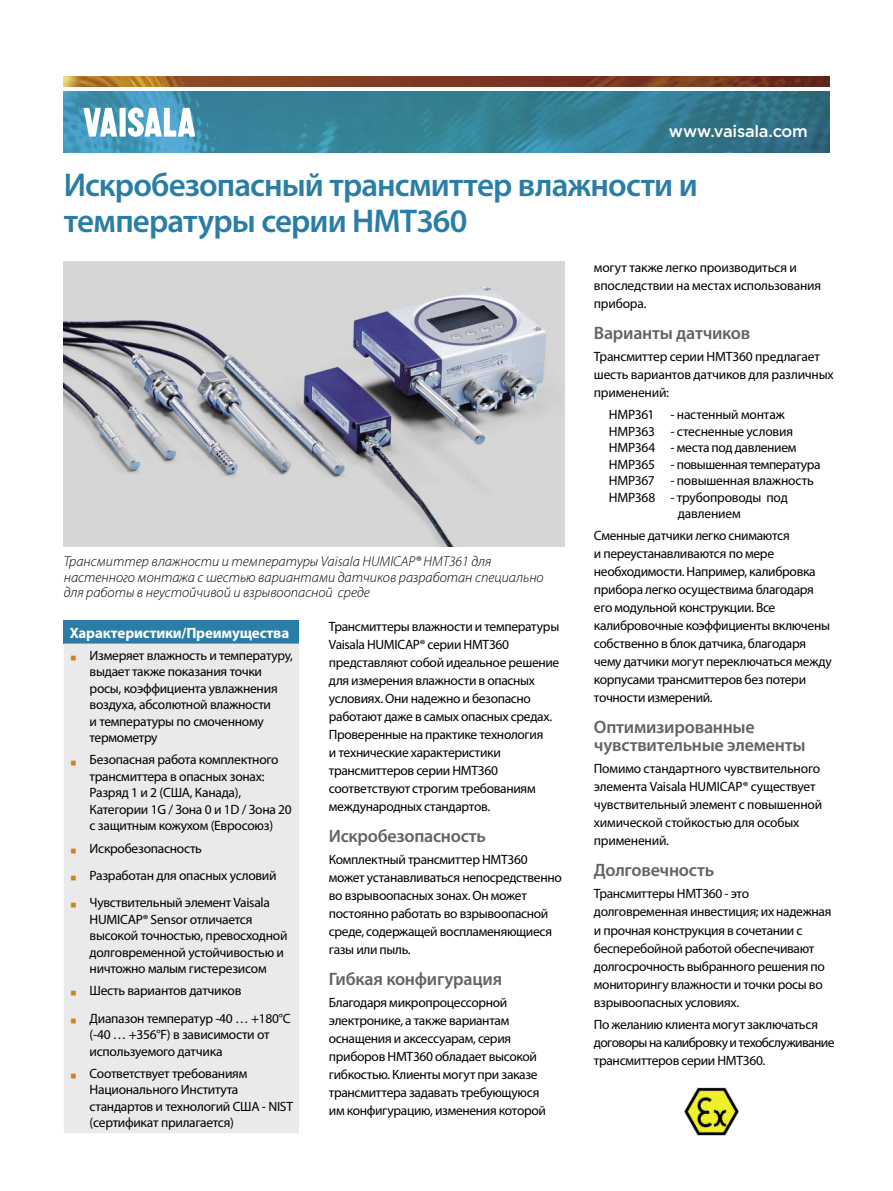
<style>
.page{position:relative;width:893px;height:1191px;background:#fff}
.page>*{position:absolute;margin:0;border:0;box-sizing:border-box;transform-origin:0 0}
.Datasheet_headline_R{font:600 33px/36px "Myriad Pro";letter-spacing:-.025em;color:#2a7da5}
.t1{font:21px "Arial";color:#cc8323}
.Subheadline_RUS{font:600 18px/18px "Myriad Pro";letter-spacing:-.015em;color:#636363}
.Box_headline{font:500 16.5px "Gotham";letter-spacing:-.015em;color:#fff}
.Box_headline_RUS{font:700 15px "Myriad Pro";letter-spacing:-.015em;color:#fff}
.Caption_RUS{font:italic 300 14.25px/15.8px "Myriad Pro";color:#000}
.Bodytext_RUS{font:13.5px/18px "Myriad Pro";letter-spacing:-.025em;color:#000}
.Bullet_list_RUS{font:13.5px/16.5px "Myriad Pro";letter-spacing:-.02em;color:#000}
</style>
<div class="page">
<img style="left:64px;top:91px;width:765px;height:62px">
<img style="left:64px;top:77px;width:765px;height:9px">
<svg style="left:83px;top:108px;width:34px;height:29px"></svg>
<div style="left:120px;top:108px;width:6px;height:29px;background:#fff"></div>
<svg style="left:128px;top:107px;width:67px;height:30px"></svg>
<div style="left:64px;top:620px;width:235px;height:23px;background:#2a7da5"></div>
<div style="left:64px;top:643px;width:235px;height:490px;background:#eaeaea"></div>
<img style="left:64px;top:261px;width:500px;height:285px">
<img style="left:684px;top:1087px;width:55px;height:48px">
<p class="Box_headline" style="left:669px;top:120px;width:141px">www.vaisala.com</p>
<p class="Datasheet_headline_R" style="left:64px;top:166px;width:636px">Искробезопасный трансмиттер влажности и температуры серии HMT360</p>
<p class="Caption_RUS" style="left:64px;top:553px;width:481px">Трансмиттер влажности и температуры Vaisala HUMICAP® HMT361 для настенного монтажа с шестью вариантами датчиков разработан специально для работы в неустойчивой и взрывоопасной среде</p>
<p class="Box_headline_RUS" style="left:70px;top:622px;width:221px">Характеристики/Преимущества</p>
<p class="t1" style="left:70px;top:643px;width:9px">▪</p>
<p class="Bullet_list_RUS" style="left:90px;top:646px;width:205px">Измеряет влажность и температуру, выдает также показания точки росы, коэффициента увлажнения воздуха, абсолютной влажности<br>и температуры по смоченному термометру</p>
<p class="t1" style="left:70px;top:748px;width:9px">▪</p>
<p class="Bullet_list_RUS" style="left:90px;top:751px;width:204px">Безопасная работа комплектного трансмиттера в опасных зонах:<br>Разряд 1 и 2 (США, Канада),<br>Категории 1G / Зона 0 и 1D / Зона 20 с защитным кожухом (Eвросоюз)</p>
<p class="t1" style="left:70px;top:836px;width:9px">▪</p>
<p class="Bullet_list_RUS" style="left:90px;top:839px;width:114px">Искробезопасность</p>
<p class="t1" style="left:70px;top:864px;width:9px">▪</p>
<p class="Bullet_list_RUS" style="left:90px;top:867px;width:189px">Разработан для опасных условий</p>
<p class="t1" style="left:70px;top:891px;width:9px">▪</p>
<p class="Bullet_list_RUS" style="left:90px;top:894px;width:199px">Чувствительный элемент Vaisala<br>HUMICAP® Sensor отличается высокой точностью, превосходной долговременной устойчивостью и ничтожно малым гистерезисом</p>
<p class="t1" style="left:70px;top:979px;width:9px">▪</p>
<p class="Bullet_list_RUS" style="left:90px;top:982px;width:153px">Шесть вариантов датчиков</p>
<p class="t1" style="left:70px;top:1006px;width:9px">▪</p>
<p class="Bullet_list_RUS" style="left:90px;top:1009px;width:203px">Диапазон температур -40 … +180°C (-40 … +356°F) в зависимости от используемого датчика</p>
<p class="t1" style="left:70px;top:1061px;width:9px">▪</p>
<p class="Bullet_list_RUS" style="left:90px;top:1064px;width:205px">Соответствует требованиям<br>Национального Института стандартов и технологий США - NIST (сертификат прилагается)</p>
<p class="Bodytext_RUS" style="left:329px;top:617px;width:232px">Трансмиттеры влажности и температуры Vaisala HUMICAP® серии HMT360 представляют собой идеальное решение для измерения влажности в опасных условиях. Они надежно и безопасно работают даже в самых опасных средах.<br>Проверенные на практике технология<br>и технические характеристики трансмиттеров серии HMT360 соответствуют строгим требованиям международных стандартов.</p>
<p class="Subheadline_RUS" style="left:329px;top:826px;width:159px">Искробезопасность</p>
<p class="Bodytext_RUS" style="left:329px;top:850px;width:234px">Комплектный трансмиттер HMT360 может устанавливаться непосредственно во взрывоопасных зонах. Он может постоянно работать во взрывоопасной среде, содержащей воспламеняющиеся газы или пыль.</p>
<p class="Subheadline_RUS" style="left:329px;top:969px;width:175px">Гибкая конфигурация</p>
<p class="Bodytext_RUS" style="left:329px;top:993px;width:219px">Благодаря микропроцессорной электронике, а также вариантам оснащения и аксессуарам, серия приборов HMT360 обладает высокой гибкостью. Клиенты могут при заказе трансмиттера задавать требующуюся им конфигурацию, изменения которой</p>
<p class="Bodytext_RUS" style="left:594px;top:258px;width:229px">могут также легко производиться и впоследствии на местах использования прибора.</p>
<p class="Subheadline_RUS" style="left:594px;top:323px;width:158px">Варианты датчиков</p>
<p class="Bodytext_RUS" style="left:594px;top:347px;width:241px">Трансмиттер серии HMT360 предлагает шесть вариантов датчиков для различных применений:</p>
<p class="Bodytext_RUS" style="left:609px;top:405px;width:177px">HMP361 - настенный монтаж</p>
<p class="Bodytext_RUS" style="left:609px;top:422px;width:186px">HMP363 - стесненные условия</p>
<p class="Bodytext_RUS" style="left:609px;top:438px;width:189px">HMP364 - места под давлением</p>
<p class="Bodytext_RUS" style="left:609px;top:455px;width:213px">HMP365 - повышенная температура</p>
<p class="Bodytext_RUS" style="left:609px;top:471px;width:210px">HMP367 - повышенная влажность  </p>
<p class="Bodytext_RUS" style="left:609px;top:488px;width:180px">HMP368 - трубопроводы под</p>
<p class="Bodytext_RUS" style="left:678px;top:504px;width:64px">давлением</p>
<p class="Bodytext_RUS" style="left:594px;top:526px;width:239px">Сменные датчики легко снимаются<br>и переустанавливаются по мере необходимости. Например, калибровка прибора легко осуществима благодаря его модульной конструкции. Все калибровочные коэффициенты включены собственно в блок датчика, благодаря чему датчики могут переключаться между корпусами трансмиттеров без потери точности измерений.</p>
<p class="Subheadline_RUS" style="left:594px;top:717px;width:213px">Оптимизированные чувствительные элементы</p>
<p class="Bodytext_RUS" style="left:594px;top:759px;width:230px">Помимо стандартного чувствительного элемента Vaisala HUMICAP® существует чувствительный элемент с повышенной химической стойкостью для особых применений.</p>
<p class="Subheadline_RUS" style="left:594px;top:860px;width:122px">Долговечность</p>
<p class="Bodytext_RUS" style="left:594px;top:884px;width:239px">Трансмиттеры HMT360 - это долговременная инвестиция; их надежная и прочная конструкция в сочетании с бесперебойной работой обеспечивают долгосрочность выбранного решения по мониторингу влажности и точки росы во взрывоопасных условиях.</p>
<p class="Bodytext_RUS" style="left:594px;top:1015px;width:242px">По желанию клиента могут заключаться договоры на калибровку и техобслуживание трансмиттеров серии HMT360.</p>
</div>
